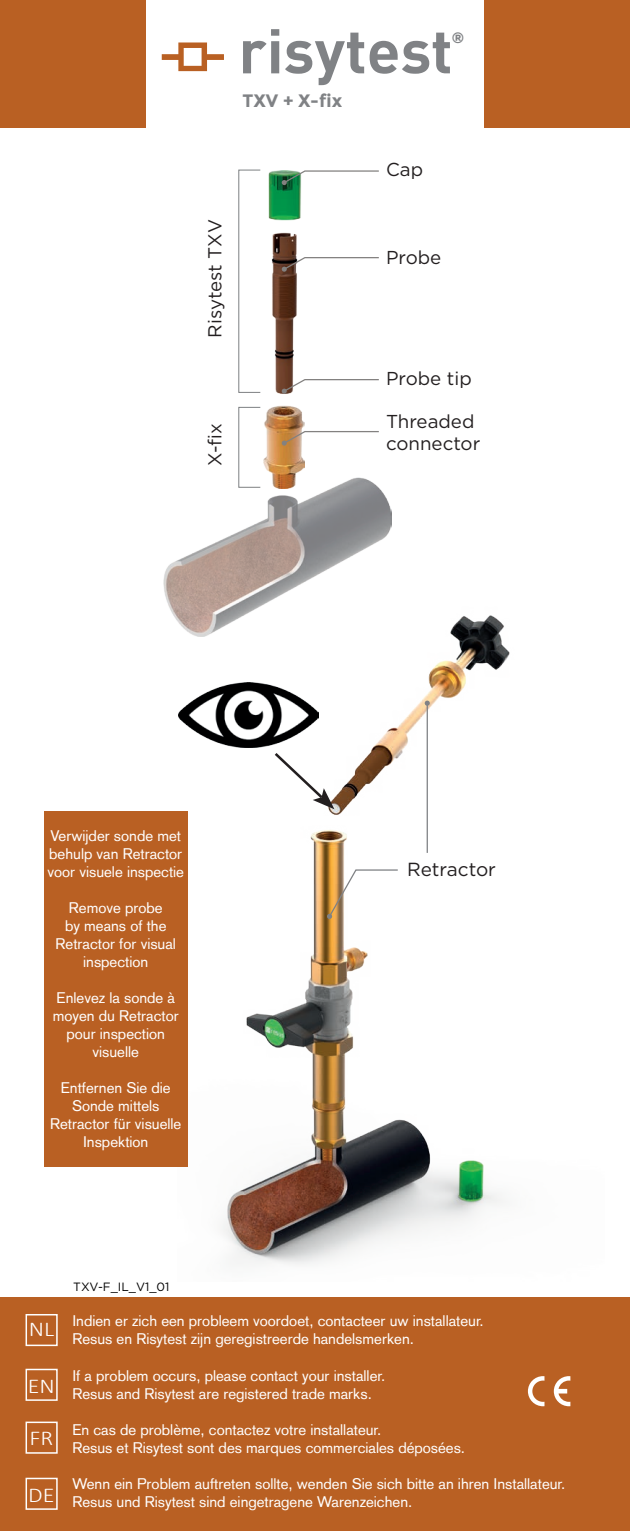
<style>
.page{position:relative;width:630px;height:1531px;background:#fff}
.page>*{position:absolute;margin:0;border:0;box-sizing:border-box;transform-origin:0 0}
.t1{font:300 21px "Calibri";color:#fff;scale:1.14 1}
.t2{font:18.9px "Gotham";color:#231f20}
.t3{font:18.6px/22.5px "Gotham";color:#231f20}
.t4{font:700 18px "Montserrat";color:#808285}
.t5{font:15px/18px "Akzidenz Grotesk";color:#fff}
.t6{font:700 15px "Montserrat";color:#808285}
.t7{font:12px "Gotham";color:#000}
</style>
<div class="page">
<img style="left:178px;top:615px;width:332px;height:650px">
<div style="left:0;top:0;width:146px;height:128px;background:#b96023"></div>
<div style="left:484px;top:0;width:145px;height:128px;background:#b96023"></div>
<img style="left:164px;top:478px;width:227px;height:158px">
<div style="left:238px;top:170px;width:22px;height:223px;border:1px solid #7d8082"></div>
<div style="left:238px;top:407px;width:22px;height:81px;border:1px solid #7d8082"></div>
<img style="left:264px;top:170px;width:40px;height:319px">
<svg style="left:281px;top:170px;width:98px;height:15px"></svg>
<svg style="left:281px;top:256px;width:98px;height:16px"></svg>
<svg style="left:281px;top:378px;width:98px;height:16px"></svg>
<svg style="left:281px;top:430px;width:98px;height:16px"></svg>
<div style="left:44px;top:811px;width:143px;height:355px;background:#b96023"></div>
<svg style="left:272px;top:750px;width:62px;height:59px"></svg>
<div style="left:0;top:1297px;width:629px;height:234px;background:#b96023"></div>
<svg style="left:527px;top:1376px;width:17px;height:30px"></svg>
<svg style="left:553px;top:1376px;width:17px;height:30px"></svg>
<div style="left:26px;top:1314px;width:32px;height:32px;border:2px solid #fff"></div>
<div style="left:26px;top:1368px;width:32px;height:33px;border:2px solid #fff"></div>
<div style="left:26px;top:1421px;width:32px;height:32px;border:2px solid #fff"></div>
<div style="left:26px;top:1477px;width:32px;height:33px;border:2px solid #fff"></div>
<svg style="left:327px;top:869px;width:72px;height:50px"></svg>
<hr style="left:426px;top:703px;width:1px;height:150px;background:#808285">
<svg style="left:424px;top:700px;width:5px;height:6px"></svg>
<svg style="left:162px;top:42px;width:62px;height:29px"></svg>
<svg style="left:243px;top:41px;width:23px;height:32px"></svg>
<div style="left:271px;top:41px;width:8px;height:32px;background:#808285"></div>
<div style="left:271px;top:29px;width:8px;height:7px;background:#808285"></div>
<svg style="left:285px;top:33px;width:164px;height:52px"></svg>
<img style="left:178px;top:682px;width:140px;height:66px">
<p class="t4" style="left:242px;top:90px;width:101px">TXV + X-fix</p>
<p class="t3" style="left:203px;top:338px;width:120px;rotate:-90deg">Risytest TXV</p>
<p class="t3" style="left:203px;top:466px;width:44px;rotate:-90deg">X-fix</p>
<p class="t6" style="left:451px;top:29px;width:14px">®</p>
<p class="t3" style="left:386px;top:158px;width:39px">Cap</p>
<p class="t3" style="left:386px;top:246px;width:57px">Probe</p>
<p class="t3" style="left:386px;top:367px;width:87px">Probe tip</p>
<p class="t3" style="left:386px;top:410px;width:96px">Threaded connector</p>
<p class="t5" style="left:47px;top:827px;width:138px">Verwijder sonde met behulp van Retractor voor visuele inspectie</p>
<p class="t5" style="left:56px;top:899px;width:122px;text-align:center">Remove probe<br>by means of the<br>Retractor for visual inspection</p>
<p class="t5" style="left:53px;top:989px;width:127px;text-align:center">Enlevez la sonde à moyen du Retractor pour inspection visuelle</p>
<p class="t5" style="left:50px;top:1079px;width:133px;text-align:center">Entfernen Sie die<br>Sonde mittels<br>Retractor für visuelle<br>Inspektion</p>
<p class="t7" style="left:73px;top:1279px;width:98px">TXV-F_IL_V1_01</p>
<p class="t2" style="left:407px;top:858px;width:90px">Retractor</p>
<h1 class="t1" style="left:29px;top:1316px;width:24px">NL</h1>
<h1 class="t1" style="left:28px;top:1372px;width:25px">EN</h1>
<h1 class="t1" style="left:29px;top:1425px;width:22px">FR</h1>
<h1 class="t1" style="left:28px;top:1481px;width:25px">DE</h1>
<p class="t5" style="left:72px;top:1312px;width:412px">Indien er zich een probleem voordoet, contacteer uw installateur.<br>Resus en Risytest zijn geregistreerde handelsmerken.</p>
<p class="t5" style="left:72px;top:1366px;width:314px">If a problem occurs, please contact your installer.<br>Resus and Risytest are registered trade marks.</p>
<p class="t5" style="left:72px;top:1420px;width:394px">En cas de problème, contactez votre installateur.<br>Resus et Risytest sont des marques commerciales déposées.</p>
<p class="t5" style="left:72px;top:1474px;width:494px">Wenn ein Problem auftreten sollte, wenden Sie sich bitte an ihren Installateur.<br>Resus und Risytest sind eingetragene Warenzeichen.</p>
</div>
